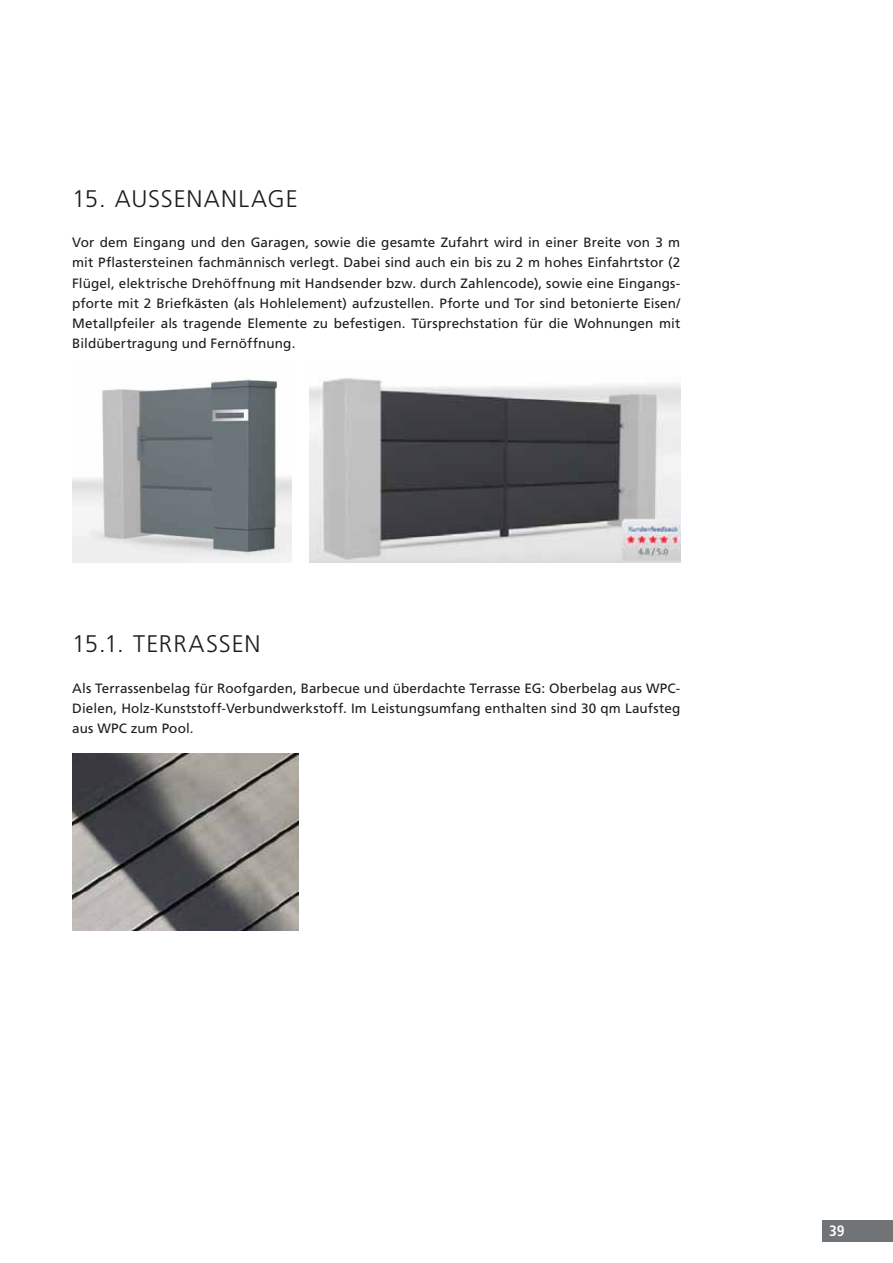
<style>
.page{position:relative;width:893px;height:1263px;background:#fff}
.page>*{position:absolute;margin:0;border:0;box-sizing:border-box;transform-origin:0 0}
.t1{font:300 24px "Frutiger LT Std";color:#1d1d1b}
.t2{font:700 condensed 15px "Frutiger LT Std";color:#fff}
.t3{font:13.5px/20.2px "Frutiger LT Std";letter-spacing:.01em;color:#1d1d1b;text-align:justify}
</style>
<div class="page">
<div style="left:823px;top:1220px;width:70px;height:22px;background:#717476"></div>
<img style="left:72px;top:379px;width:220px;height:184px">
<img style="left:310px;top:378px;width:370px;height:185px">
<img style="left:72px;top:753px;width:226px;height:177px">
<h1 class="t1" style="left:72px;top:185px;width:75px">15. AUSSENANLAGE</h1>
<p class="t3" style="left:72px;top:232px;width:610px">Vor dem Eingang und den Garagen, sowie die gesamte Zufahrt wird in einer Breite von 3 m mit Pflastersteinen fachmännisch verlegt. Dabei sind auch ein bis zu 2 m hohes Einfahrtstor (2<br>Flügel, elektrische Drehöffnung mit Handsender bzw. durch Zahlencode), sowie eine Eingangs&shy;pforte mit 2 Briefkästen (als Hohlelement) aufzustellen. Pforte und Tor sind betonierte Eisen/ Metallpfeiler als tragende Elemente zu befestigen. Türsprechstation für die Wohnungen mit Bildübertragung und Fernöffnung.</p>
<h1 class="t1" style="left:72px;top:630px;width:89px">15.1. TERRASSEN</h1>
<p class="t3" style="left:72px;top:678px;width:610px">Als Terrassenbelag für Roofgarden, Barbecue und überdachte Terrasse EG: Oberbelag aus WPC-Dielen, Holz-Kunststoff-Verbundwerkstoff. Im Leistungsumfang enthalten sind 30 qm Laufsteg aus WPC zum Pool.</p>
<p class="t2" style="left:829px;top:1222px;width:17px">39</p>
</div>
